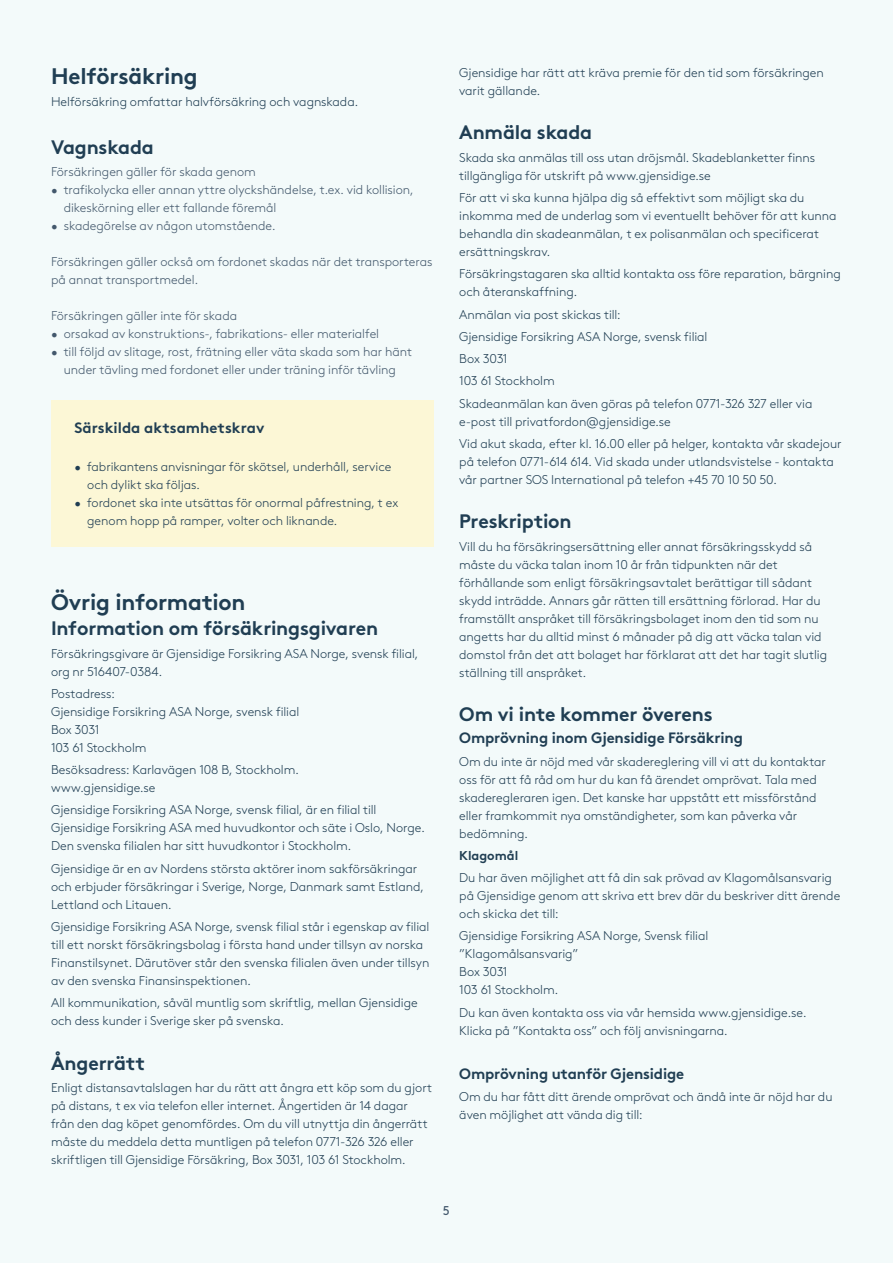
<style>
.page{position:relative;width:893px;height:1263px;background:#f3fafa}
.page>*{position:absolute;margin:0;border:0;box-sizing:border-box;transform-origin:0 0}
.t1{font:700 22.5px "Gjen Brown OT";letter-spacing:-.01em;color:#203e53}
.t2{font:700 19.5px "Gjen Brown OT";letter-spacing:-.01em;color:#203e53}
.t3{font:15px "Gjen Brown OT Bold Alt";letter-spacing:-.01em;color:#203e53}
.t4{font:300 12.75px/18px "Gjen Brown OT";letter-spacing:-.005em;color:#203e53}
.t5{font:300 12.75px/18px "Gjen Brown OT";color:#43586c}
.t6{font:12.75px "Gjen Brown OT Bold Alt";color:#203e53}
.t7{font:12.75px "Gjen Brown OT";color:#43586c}
</style>
<div class="page">
<div style="left:51px;top:400px;width:383px;height:146px;background:#fcf7d6"></div>
<h1 class="t1" style="left:51px;top:58px;width:148px">Helförsäkring</h1>
<p class="t4" style="left:51px;top:92px;width:309px">Helförsäkring omfattar halvförsäkring och vagnskada.</p>
<h2 class="t2" style="left:51px;top:131px;width:104px">Vagnskada</h2>
<p class="t5" style="left:51px;top:161px;width:206px">Försäkringen gäller för skada genom</p>
<p class="t5" style="left:64px;top:179px;width:352px;text-indent:-13px">• trafikolycka eller annan yttre olyckshändelse, t.ex. vid kollision, dikeskörning eller ett fallande föremål</p>
<p class="t5" style="left:51px;top:215px;width:226px">• skadegörelse av någon utomstående.</p>
<p class="t5" style="left:51px;top:251px;width:383px">Försäkringen gäller också om fordonet skadas när det transporteras på annat transportmedel.</p>
<p class="t5" style="left:51px;top:305px;width:188px">Försäkringen gäller inte för skada</p>
<p class="t5" style="left:51px;top:324px;width:330px">• orsakad av konstruktions-, fabrikations- eller materialfel</p>
<p class="t5" style="left:51px;top:342px;width:363px;text-align:center">• till följd av slitage, rost, frätning eller väta skada som har hänt under tävling med fordonet eller under träning inför tävling</p>
<p class="t3" style="left:74px;top:416px;width:192px">Särskilda aktsamhetskrav</p>
<p class="t4" style="left:87px;top:456px;width:306px;text-indent:-13px">• fabrikantens anvisningar för skötsel, underhåll, service och dylikt ska följas.</p>
<p class="t4" style="left:87px;top:492px;width:313px;text-indent:-13px">• fordonet ska inte utsättas för onormal påfrestning, t ex genom hopp på ramper, volter och liknande.</p>
<h1 class="t1" style="left:51px;top:584px;width:196px">Övrig information</h1>
<h2 class="t2" style="left:51px;top:613px;width:329px">Information om försäkringsgivaren</h2>
<p class="t4" style="left:51px;top:643px;width:369px">Försäkringsgivare är Gjensidige Forsikring ASA Norge, svensk filial, org nr 516407-0384.</p>
<p class="t4" style="left:51px;top:683px;width:250px">Postadress:<br>Gjensidige Forsikring ASA Norge, svensk filial<br>Box 3031<br>103 61 Stockholm</p>
<p class="t4" style="left:51px;top:760px;width:249px">Besöksadress: Karlavägen 108 B, Stockholm. www.gjensidige.se</p>
<p class="t4" style="left:51px;top:800px;width:375px">Gjensidige Forsikring ASA Norge, svensk filial, är en filial till<br>Gjensidige Forsikring ASA med huvudkontor och säte i Oslo, Norge.<br>Den svenska filialen har sitt huvudkontor i Stockholm.</p>
<p class="t4" style="left:51px;top:858px;width:374px">Gjensidige är en av Nordens största aktörer inom sakförsäkringar och erbjuder försäkringar i Sverige, Norge, Danmark samt Estland,<br>Lettland och Litauen.</p>
<p class="t4" style="left:51px;top:917px;width:380px">Gjensidige Forsikring ASA Norge, svensk filial står i egenskap av filial till ett norskt försäkringsbolag i första hand under tillsyn av norska Finanstilsynet. Därutöver står den svenska filialen även under tillsyn av den svenska Finansinspektionen.</p>
<p class="t4" style="left:51px;top:993px;width:368px">All kommunikation, såväl muntlig som skriftlig, mellan Gjensidige och dess kunder i Sverige sker på svenska.</p>
<h2 class="t2" style="left:51px;top:1047px;width:96px">Ångerrätt</h2>
<p class="t4" style="left:51px;top:1078px;width:383px">Enligt distansavtalslagen har du rätt att ångra ett köp som du gjort på distans, t ex via telefon eller internet. Ångertiden är 14 dagar från den dag köpet genomfördes. Om du vill utnyttja din ångerrätt måste du meddela detta muntligen på telefon 0771-326 326 eller skriftligen till Gjensidige Försäkring, Box 3031, 103 61 Stockholm.</p>
<p class="t4" style="left:459px;top:63px;width:366px">Gjensidige har rätt att kräva premie för den tid som försäkringen varit gällande.</p>
<h2 class="t2" style="left:459px;top:117px;width:135px">Anmäla skada</h2>
<p class="t4" style="left:459px;top:147px;width:357px">Skada ska anmälas till oss utan dröjsmål. Skadeblanketter finns tillgängliga för utskrift på www.gjensidige.se</p>
<p class="t4" style="left:459px;top:188px;width:379px">För att vi ska kunna hjälpa dig så effektivt som möjligt ska du inkomma med de underlag som vi eventuellt behöver för att kunna behandla din skadeanmälan, t ex polisanmälan och specificerat ersättningskrav.</p>
<p class="t4" style="left:459px;top:264px;width:383px">Försäkringstagaren ska alltid kontakta oss före reparation, bärgning och återanskaffning.</p>
<p class="t4" style="left:459px;top:302px;width:355px;line-height:22.2px">Anmälan via post skickas till:<br>Gjensidige Forsikring ASA Norge, svensk filial<br>Box 3031<br>103 61 Stockholm<br>Skadeanmälan kan även göras på telefon 0771-326 327 eller via</p>
<p class="t4" style="left:459px;top:409px;width:384px;line-height:22.2px">e-post till privatfordon@gjensidige.se<br>Vid akut skada, efter kl. 16.00 eller på helger, kontakta vår skadejour</p>
<p class="t4" style="left:459px;top:451px;width:376px">på telefon 0771-614 614. Vid skada under utlandsvistelse - kontakta vår partner SOS International på telefon +45 70 10 50 50.</p>
<h2 class="t2" style="left:459px;top:506px;width:114px">Preskription</h2>
<p class="t4" style="left:459px;top:536px;width:369px">Vill du ha försäkringsersättning eller annat försäkringsskydd så måste du väcka talan inom 10 år från tidpunkten när det förhållande som enligt försäkringsavtalet berättigar till sådant skydd inträdde. Annars går rätten till ersättning förlorad. Har du framställt anspråket till försäkringsbolaget inom den tid som nu angetts har du alltid minst 6 månader på dig att väcka talan vid domstol från det att bolaget har förklarat att det har tagit slutlig ställning till anspråket.</p>
<h2 class="t2" style="left:459px;top:698px;width:255px">Om vi inte kommer överens</h2>
<p class="t3" style="left:459px;top:726px;width:285px">Omprövning inom Gjensidige Försäkring</p>
<p class="t4" style="left:459px;top:751px;width:368px">Om du inte är nöjd med vår skadereglering vill vi att du kontaktar oss för att få råd om hur du kan få ärendet omprövat. Tala med skaderegleraren igen. Det kanske har uppstått ett missförstånd eller framkommit nya omständigheter, som kan påverka vår bedömning.</p>
<p class="t6" style="left:459px;top:845px;width:60px">Klagomål</p>
<p class="t4" style="left:459px;top:868px;width:383px">Du har även möjlighet att få din sak prövad av Klagomålsansvarig på Gjensidige genom att skriva ett brev där du beskriver ditt ärende och skicka det till:</p>
<p class="t4" style="left:459px;top:926px;width:251px">Gjensidige Forsikring ASA Norge, Svensk filial ”Klagomålsansvarig”<br>Box 3031<br>103 61 Stockholm.</p>
<p class="t4" style="left:459px;top:1002px;width:349px">Du kan även kontakta oss via vår hemsida www.gjensidige.se.<br>Klicka på ”Kontakta oss” och följ anvisningarna.</p>
<p class="t3" style="left:459px;top:1062px;width:226px">Omprövning utanför Gjensidige</p>
<p class="t4" style="left:459px;top:1087px;width:375px">Om du har fått ditt ärende omprövat och ändå inte är nöjd har du även möjlighet att vända dig till:</p>
<p class="t7" style="left:443px;top:1201px;width:9px">5</p>
</div>
